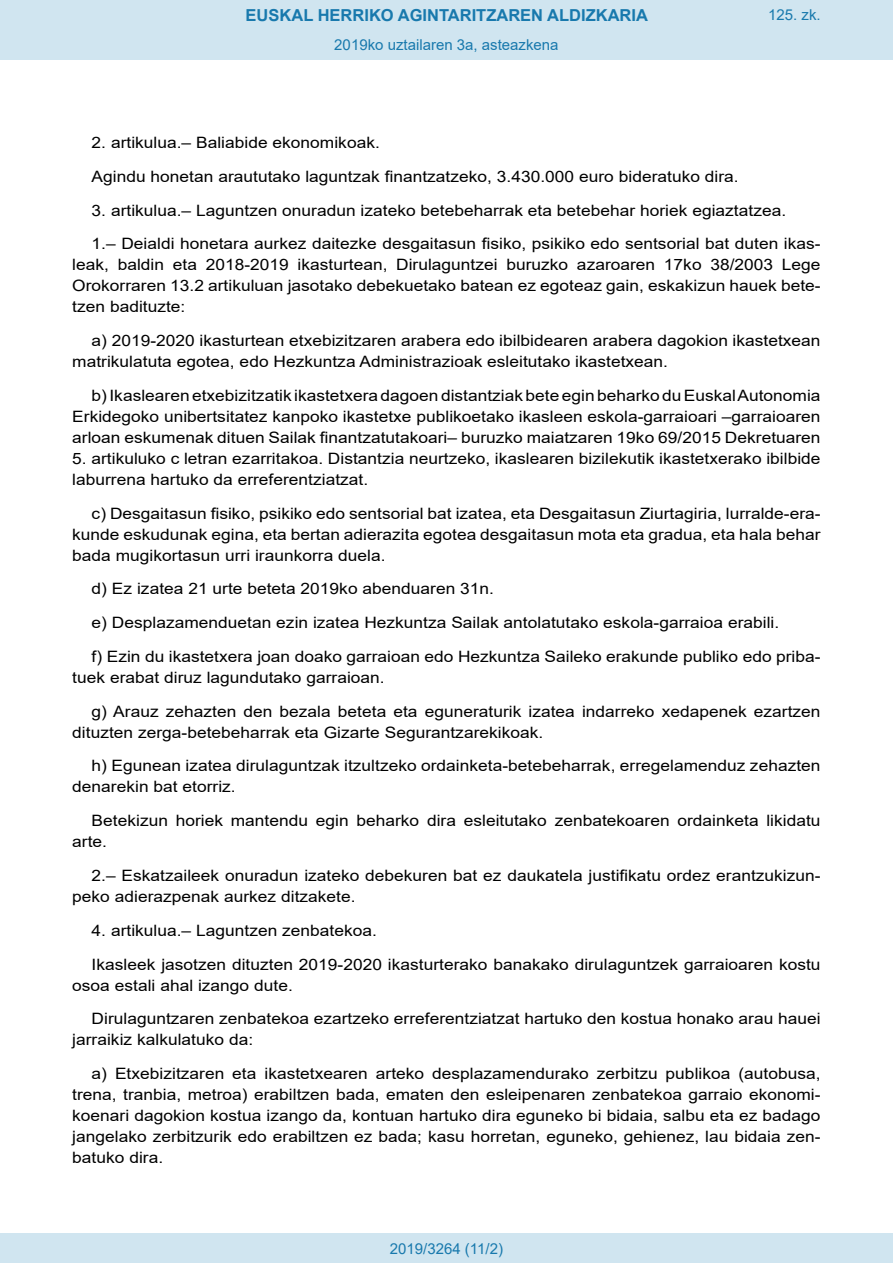
<style>
.page{position:relative;width:893px;height:1263px;background:#fff}
.page>*{position:absolute;margin:0;border:0;box-sizing:border-box;transform-origin:0 0}
.t1{font:700 16.5px "Arial";color:#1879ad}
.BOPVDetalle{font:15.6px/21px "Arial";color:#000;scale:1.11 1}
.Paginacion_Centro{font:15px "Arial";color:#1879ad}
</style>
<div class="page">
<div style="left:0;top:0;width:893px;height:60px;background:#d0e5f0"></div>
<div style="left:0;top:1233px;width:893px;height:30px;background:#d0e5f0"></div>
<p class="t1" style="left:246px;top:3px;width:404px">EUSKAL HERRIKO AGINTARITZAREN ALDIZKARIA</p>
<p class="Paginacion_Centro" style="left:334px;top:35px;width:226px">2019ko uztailaren 3a, asteazkena</p>
<p class="Paginacion_Centro" style="left:768px;top:5px;width:54px">125. zk.</p>
<p class="BOPVDetalle" style="left:92px;top:132px;width:261px">2. artikulua.– Baliabide ekonomikoak.</p>
<p class="BOPVDetalle" style="left:92px;top:166px;width:584px">Agindu honetan araututako laguntzak finantzatzeko, 3.430.000 euro bideratuko dira.</p>
<p class="BOPVDetalle" style="left:92px;top:200px;width:627px">3. artikulua.– Laguntzen onuradun izateko betebeharrak eta betebehar horiek egiaztatzea.</p>
<p class="BOPVDetalle" style="left:72px;top:233px;width:676px;text-align:justify;text-indent:19px">1.– Deialdi honetara aurkez daitezke desgaitasun fisiko, psikiko edo sentsorial bat duten ikas&shy;leak, baldin eta 2018-2019 ikasturtean, Dirulaguntzei buruzko azaroaren 17ko 38/2003 Lege Orokorraren 13.2 artikuluan jasotako debekuetako batean ez egoteaz gain, eskakizun hauek bete&shy;tzen badituzte:</p>
<p class="BOPVDetalle" style="left:72px;top:330px;width:676px;text-indent:19px">a) 2019-2020 ikasturtean etxebizitzaren arabera edo ibilbidearen arabera dagokion ikastetxean matrikulatuta egotea, edo Hezkuntza Administrazioak esleitutako ikastetxean.</p>
<p class="BOPVDetalle" style="left:72px;top:385px;width:676px;text-align:justify;text-indent:19px">b) Ikaslearen etxebizitzatik ikastetxera dagoen distantziak bete egin beharko du Euskal Autonomia Erkidegoko unibertsitatez kanpoko ikastetxe publikoetako ikasleen eskola-garraioari –garraioaren arloan eskumenak dituen Sailak finantzatutakoari– buruzko maiatzaren 19ko 69/2015 Dekretuaren</p>
<p class="BOPVDetalle" style="left:72px;top:448px;width:676px">5. artikuluko c letran ezarritakoa. Distantzia neurtzeko, ikaslearen bizilekutik ikastetxerako ibilbide laburrena hartuko da erreferentziatzat.</p>
<p class="BOPVDetalle" style="left:72px;top:503px;width:676px;text-align:justify;text-indent:19px">c) Desgaitasun fisiko, psikiko edo sentsorial bat izatea, eta Desgaitasun Ziurtagiria, lurralde-era&shy;kunde eskudunak egina, eta bertan adierazita egotea desgaitasun mota eta gradua, eta hala behar bada mugikortasun urri iraunkorra duela.</p>
<p class="BOPVDetalle" style="left:92px;top:578px;width:364px">d) Ez izatea 21 urte beteta 2019ko abenduaren 31n.</p>
<p class="BOPVDetalle" style="left:92px;top:612px;width:621px">e) Desplazamenduetan ezin izatea Hezkuntza Sailak antolatutako eskola-garraioa erabili.</p>
<p class="BOPVDetalle" style="left:72px;top:646px;width:676px;text-indent:19px">f) Ezin du ikastetxera joan doako garraioan edo Hezkuntza Saileko erakunde publiko edo priba&shy;tuek erabat diruz lagundutako garraioan.</p>
<p class="BOPVDetalle" style="left:72px;top:701px;width:676px;text-indent:19px">g) Arauz zehazten den bezala beteta eta eguneraturik izatea indarreko xedapenek ezartzen dituzten zerga-betebeharrak eta Gizarte Segurantzarekikoak.</p>
<p class="BOPVDetalle" style="left:72px;top:755px;width:676px;text-indent:19px">h) Egunean izatea dirulaguntzak itzultzeko ordainketa-betebeharrak, erregelamenduz zehazten denarekin bat etorriz.</p>
<p class="BOPVDetalle" style="left:72px;top:810px;width:676px;text-indent:19px">Betekizun horiek mantendu egin beharko dira esleitutako zenbatekoaren ordainketa likidatu arte.</p>
<p class="BOPVDetalle" style="left:72px;top:865px;width:676px;text-indent:19px">2.– Eskatzaileek onuradun izateko debekuren bat ez daukatela justifikatu ordez erantzukizun&shy;peko adierazpenak aurkez ditzakete.</p>
<p class="BOPVDetalle" style="left:92px;top:920px;width:259px">4. artikulua.– Laguntzen zenbatekoa.</p>
<p class="BOPVDetalle" style="left:72px;top:953px;width:676px;text-indent:19px">Ikasleek jasotzen dituzten 2019-2020 ikasturterako banakako dirulaguntzek garraioaren kostu osoa estali ahal izango dute.</p>
<p class="BOPVDetalle" style="left:72px;top:1008px;width:676px;text-indent:19px">Dirulaguntzaren zenbatekoa ezartzeko erreferentziatzat hartuko den kostua honako arau hauei jarraikiz kalkulatuko da:</p>
<p class="BOPVDetalle" style="left:72px;top:1063px;width:676px;text-align:justify;text-indent:19px">a) Etxebizitzaren eta ikastetxearen arteko desplazamendurako zerbitzu publikoa (autobusa, trena, tranbia, metroa) erabiltzen bada, ematen den esleipenaren zenbatekoa garraio ekonomi&shy;koenari dagokion kostua izango da, kontuan hartuko dira eguneko bi bidaia, salbu eta ez badago jangelako zerbitzurik edo erabiltzen ez bada; kasu horretan, eguneko, gehienez, lau bidaia zen&shy;batuko dira.</p>
<p class="Paginacion_Centro" style="left:390px;top:1238px;width:115px">2019/3264 (11/2)</p>
</div>
